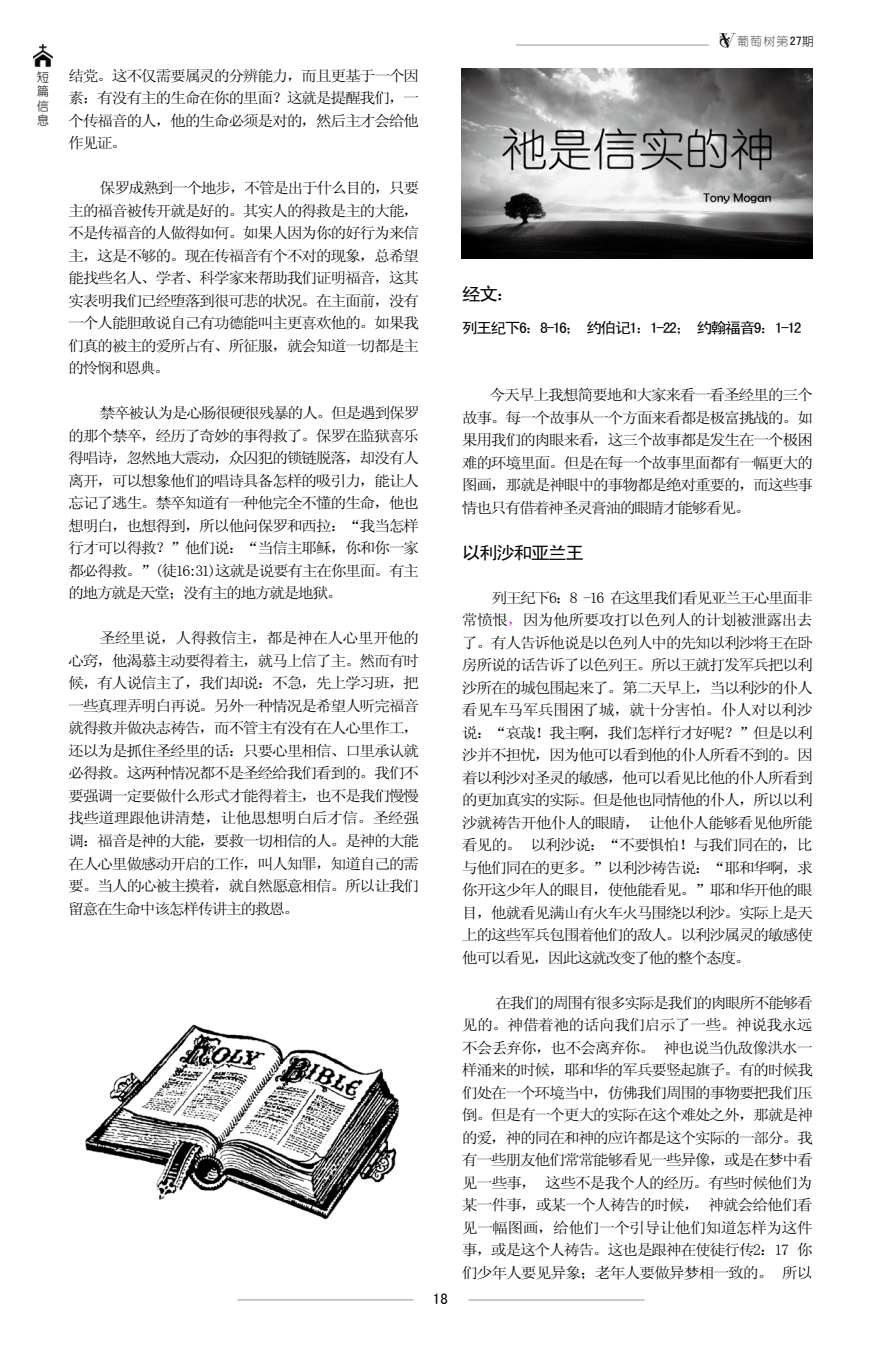
<style>
.page{position:relative;width:881px;height:1348px;background:#fff}
.page>*{position:absolute;margin:0;border:0;box-sizing:border-box;transform-origin:0 0}
.t1{font:18px "Sim Hei";letter-spacing:-.1em;color:#000;scale:1.06 1}
.t2{font:15px/22.5px "Sim Sun";letter-spacing:-.085em;color:#000;text-align:justify;scale:1.06 1}
.t3{font:15px "Sim Hei";letter-spacing:-.1em;color:#000;scale:1.06 1}
.t4{font:15px "Sim Hei";letter-spacing:-.1em;color:#000}
.t5{font:12px "You Yuan";color:#595757}
.t6{font:12px/14.4px "You Yuan";color:#000;text-align:justify}
.s1{font-family:"Sim Hei";color:#000}
.s2{color:#000}
.s3{color:#f0f}
</style>
<div class="page">
<img style="left:719px;top:34px;width:15px;height:14px">
<img style="left:33px;top:45px;width:19px;height:22px">
<hr style="left:516px;top:44px;width:193px;height:2px;background:#000">
<hr style="left:468px;top:1299px;width:176px;height:2px;background:#000">
<hr style="left:237px;top:1299px;width:176px;height:1px;background:#000">
<img style="left:85px;top:1024px;width:315px;height:196px">
<img style="left:461px;top:68px;width:351px;height:190px">
<p class="t6" style="left:37px;top:70px;width:14px">短篇信息</p>
<p class="t2" style="left:68px;top:64px;width:332px">结党。这不仅需要属灵的分辨能力，而且更基于一个因素：有没有主的生命在你的里面？这就是提醒我们，一个传福音的人，他的生命必须是对的，然后主才会给他作见证。</p>
<p class="t2" style="left:68px;top:177px;width:333px;text-indent:31px">保罗成熟到一个地步，不管是出于什么目的，只要主的福音被传开就是好的。其实人的得救是主的大能，不是传福音的人做得如何。如果人因为你的好行为来信主，这是不够的。现在传福音有个不对的现象，总希望能找些名人、学者、科学家来帮助我们证明福音，这其实表明我们已经堕落到很可悲的状况。在主面前，没有一个人能胆敢说自己有功德能叫主更喜欢他的。如果我们真的被主的爱所占有、所征服，就会知道一切都是主的怜悯和恩典。</p>
<p class="t2" style="left:68px;top:402px;width:333px;text-indent:31px">禁卒被认为是心肠很硬很残暴的人。但是遇到保罗的那个禁卒，经历了奇妙的事得救了。保罗在监狱喜乐得唱诗，忽然地大震动，众囚犯的锁链脱落，却没有人离开，可以想象他们的唱诗具备怎样的吸引力，能让人忘记了逃生。禁卒知道有一种他完全不懂的生命，他也想明白，也想得到，所以他问保罗和西拉：“我当怎样行才可以得救？”他们说：“当信主耶稣，你和你一家都必得救。”(徒16:31)这就是说要有主在你里面。有主的地方就是天堂；没有主的地方就是地狱。</p>
<p class="t2" style="left:68px;top:627px;width:332px;text-indent:31px">圣经里说，人得救信主，都是神在人心里开他的心窍，他渴慕主动要得着主，就马上信了主。然而有时候，有人说信主了，我们却说：不急，先上学习班，把一些真理弄明白再说。另外一种情况是希望人听完福音就得救并做决志祷告，而不管主有没有在人心里作工，还以为是抓住圣经里的话：只要心里相信、口里承认就必得救。这两种情况都不是圣经给我们看到的。我们不要强调一定要做什么形式才能得着主，也不是我们慢慢找些道理跟他讲清楚，让他思想明白后才信。圣经强调：福音是神的大能，要救一切相信的人。是神的大能在人心里做感动开启的工作，叫人知罪，知道自己的需要。当人的心被主摸着，就自然愿意相信。所以让我们留意在生命中该怎样传讲主的救恩。</p>
<p class="t5" style="left:736px;top:35px;width:78px">葡萄树第<span class="s1">27</span><span class="s2">期</span></p>
<p class="t1" style="left:461px;top:285px;width:52px">经文：</p>
<p class="t3" style="left:461px;top:320px;width:322px">列王纪下6：8-16； 约伯记1：1-22； 约翰福音9：1-12</p>
<p class="t4" style="left:433px;top:1291px;width:16px">18</p>
<p class="t2" style="left:461px;top:384px;width:333px;text-indent:28px">今天早上我想简要地和大家来看一看圣经里的三个故事。每一个故事从一个方面来看都是极富挑战的。如果用我们的肉眼来看，这三个故事都是发生在一个极困难的环境里面。但是在每一个故事里面都有一幅更大的图画，那就是神眼中的事物都是绝对重要的，而这些事情也只有借着神圣灵膏油的眼睛才能够看见。</p>
<p class="t1" style="left:461px;top:543px;width:117px">以利沙和亚兰王</p>
<p class="t2" style="left:461px;top:586px;width:332px;text-indent:30px">列王纪下6：8 -16 在这里我们看见亚兰王心里面非常愤恨<span class="s3">，</span>因为他所要攻打以色列人的计划被泄露出去了。有人告诉他说是以色列人中的先知以利沙将王在卧房所说的话告诉了以色列王。所以王就打发军兵把以利沙所在的城包围起来了。第二天早上，当以利沙的仆人看见车马军兵围困了城，就十分害怕。仆人对以利沙说：“哀哉！我主啊，我们怎样行才好呢？”但是以利沙并不担忧，因为他可以看到他的仆人所看不到的。因着以利沙对圣灵的敏感，他可以看见比他的仆人所看到的更加真实的实际。但是他也同情他的仆人，所以以利沙就祷告开他仆人的眼睛， 让他仆人能够看见他所能看见的。 以利沙说：“不要惧怕！与我们同在的，比与他们同在的更多。”以利沙祷告说：“耶和华啊，求你开这少年人的眼目，使他能看见。”耶和华开他的眼目，他就看见满山有火车火马围绕以利沙。实际上是天上的这些军兵包围着他们的敌人。以利沙属灵的敏感使他可以看见，因此这就改变了他的整个态度。</p>
<p class="t2" style="left:461px;top:991px;width:332px;text-indent:33px">在我们的周围有很多实际是我们的肉眼所不能够看见的。神借着祂的话向我们启示了一些。神说我永远不会丢弃你，也不会离弃你。 神也说当仇敌像洪水一样涌来的时候，耶和华的军兵要竖起旗子。有的时候我们处在一个环境当中，仿佛我们周围的事物要把我们压倒。但是有一个更大的实际在这个难处之外，那就是神的爱，神的同在和神的应许都是这个实际的一部分。我有一些朋友他们常常能够看见一些异像，或是在梦中看见一些事， 这些不是我个人的经历。有些时候他们为某一件事，或某一个人祷告的时候， 神就会给他们看见一幅图画，给他们一个引导让他们知道怎样为这件事，或是这个人祷告。这也是跟神在使徒行传2：17 你们少年人要见异象；老年人要做异梦相一致的。 所以</p>
</div>
